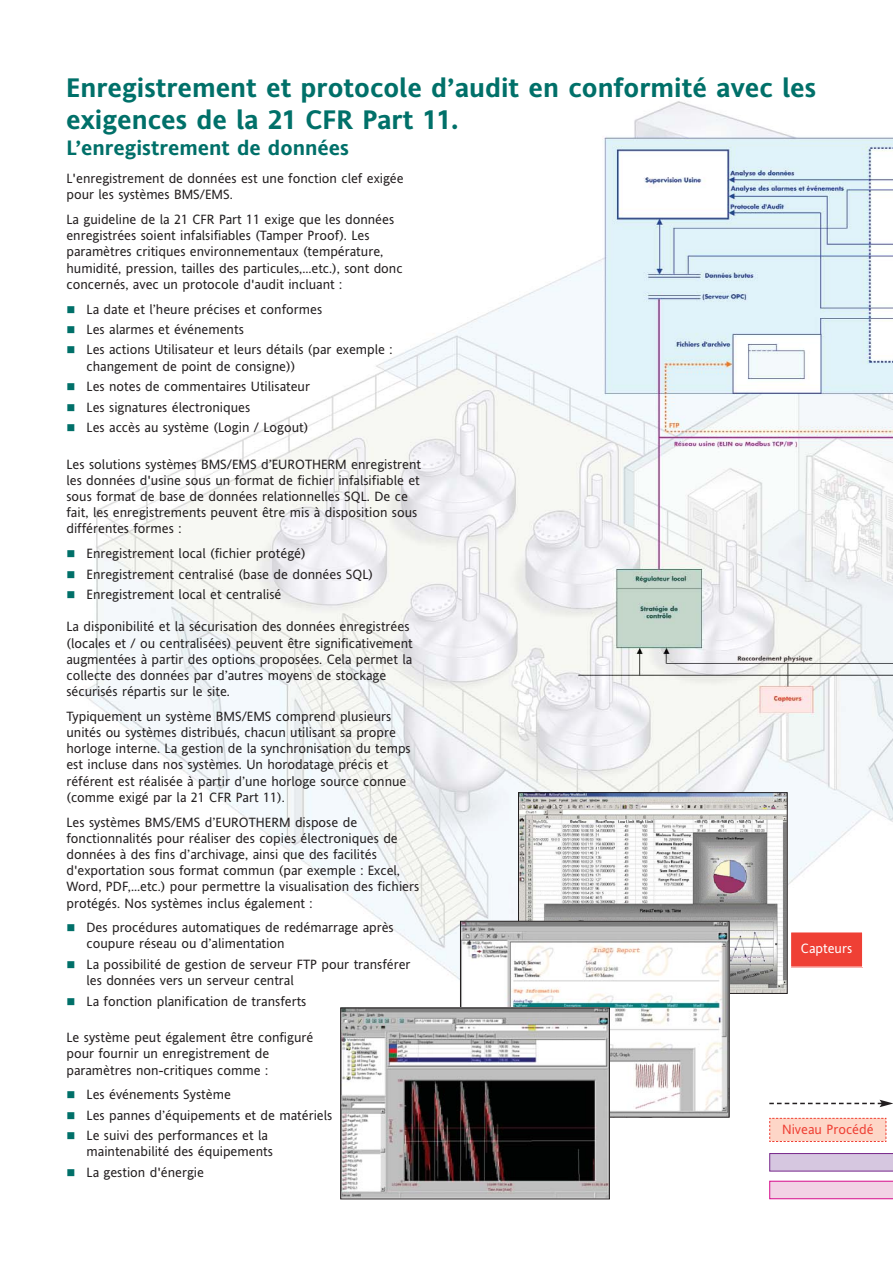
<style>
.page{position:relative;width:893px;height:1263px;background:#fff}
.page>*{position:absolute;margin:0;border:0;box-sizing:border-box;transform-origin:0 0}
.t1{font:700 27px/32.4px "Invensys Andale";color:#007069}
.t2{font:700 21px "Invensys Andale";color:#007069}
.t3{font:13.5px/16.2px "Invensys Andale";color:#231f20}
.t4{font:13.5px "Invensys Andale";color:#ef4035}
.t5{font:13.5px "Invensys Andale";color:#fff}
</style>
<div class="page">
<img style="left:80px;top:101px;width:812px;height:1023px">
<img style="left:520px;top:794px;width:265px;height:198px">
<div style="left:518px;top:792px;width:269px;height:202px;border:1px solid #231f20"></div>
<img style="left:462px;top:923px;width:265px;height:192px">
<div style="left:460px;top:921px;width:269px;height:196px;border:1px solid #231f20"></div>
<img style="left:342px;top:1010px;width:265px;height:187px">
<div style="left:340px;top:1008px;width:269px;height:191px;border:1px solid #231f20"></div>
<div style="left:790px;top:932px;width:72px;height:35px;background:#ef4035"></div>
<svg style="left:769px;top:1118px;width:117px;height:24px;background:#fccec0"></svg>
<svg style="left:769px;top:1153px;width:123px;height:18px;background:#cdb9d8"></svg>
<svg style="left:769px;top:1181px;width:123px;height:18px;background:#efc0dd"></svg>
<svg style="left:769px;top:1100px;width:123px;height:7px"></svg>
<h1 class="t1" style="left:66px;top:74px;width:751px">Enregistrement et protocole d’audit en conformité avec les exigences de la 21 CFR Part 11.</h1>
<h2 class="t2" style="left:66px;top:140px;width:284px">L’enregistrement de données</h2>
<p class="t3" style="left:66px;top:172px;width:339px">L'enregistrement de données est une fonction clef exigée pour les systèmes BMS/EMS.</p>
<p class="t3" style="left:66px;top:212px;width:338px">La guideline de la 21 CFR Part 11 exige que les données enregistrées soient infalsifiables (Tamper Proof). Les paramètres critiques environnementaux (température, humidité, pression, tailles des particules,…etc.), sont donc concernés, avec un protocole d'audit incluant :</p>
<p class="t3" style="left:86px;top:300px;width:307px;line-height:20.4px">La date et l’heure précises et conformes<br>Les alarmes et événements<br>Les actions Utilisateur et leurs détails (par exemple :</p>
<p class="t3" style="left:86px;top:357px;width:225px;line-height:20.4px">changement de point de consigne))<br>Les notes de commentaires Utilisateur Les signatures électroniques<br>Les accès au système (Login / Logout)</p>
<p class="t3" style="left:66px;top:457px;width:356px">Les solutions systèmes BMS/EMS d’EUROTHERM enregistrent les données d'usine sous un format de fichier infalsifiable et sous format de base de données relationnelles SQL. De ce fait, les enregistrements peuvent être mis à disposition sous différentes formes :</p>
<p class="t3" style="left:86px;top:544px;width:288px;line-height:20.4px">Enregistrement local (fichier protégé)<br>Enregistrement centralisé (base de données SQL)<br>Enregistrement local et centralisé</p>
<p class="t3" style="left:66px;top:620px;width:348px">La disponibilité et la sécurisation des données enregistrées (locales et / ou centralisées) peuvent être significativement augmentées à partir des options proposées. Cela permet la collecte des données par d’autres moyens de stockage sécurisés répartis sur le site.</p>
<p class="t3" style="left:66px;top:709px;width:346px">Typiquement un système BMS/EMS comprend plusieurs unités ou systèmes distribués, chacun utilisant sa propre horloge interne. La gestion de la synchronisation du temps est incluse dans nos systèmes. Un horodatage précis et référent est réalisée à partir d’une horloge source connue (comme exigé par la 21 CFR Part 11).</p>
<p class="t3" style="left:66px;top:815px;width:354px">Les systèmes BMS/EMS d’EUROTHERM dispose de fonctionnalités pour réaliser des copies électroniques de données à des fins d’archivage, ainsi que des facilités d'exportation sous format commun (par exemple : Excel, Word, PDF,…etc.) pour permettre la visualisation des fichiers protégés. Nos systèmes inclus également :</p>
<p class="t3" style="left:86px;top:921px;width:309px">Des procédures automatiques de redémarrage après coupure réseau ou d’alimentation</p>
<p class="t3" style="left:86px;top:957px;width:325px">La possibilité de gestion de serveur FTP pour transférer les données vers un serveur central</p>
<p class="t3" style="left:86px;top:994px;width:221px">La fonction planification de transferts</p>
<p class="t3" style="left:66px;top:1031px;width:248px">Le système peut également être configuré pour fournir un enregistrement de paramètres non-critiques comme :</p>
<p class="t3" style="left:86px;top:1086px;width:247px;line-height:20.4px">Les événements Système<br>Les pannes d’équipements et de matériels<br>Le suivi des performances et la</p>
<p class="t3" style="left:86px;top:1143px;width:188px;line-height:20.4px">maintenabilité des équipements<br>La gestion d'énergie</p>
<p class="t5" style="left:801px;top:943px;width:53px">Capteurs</p>
<p class="t4" style="left:782px;top:1124px;width:93px">Niveau Procédé</p>
</div>
